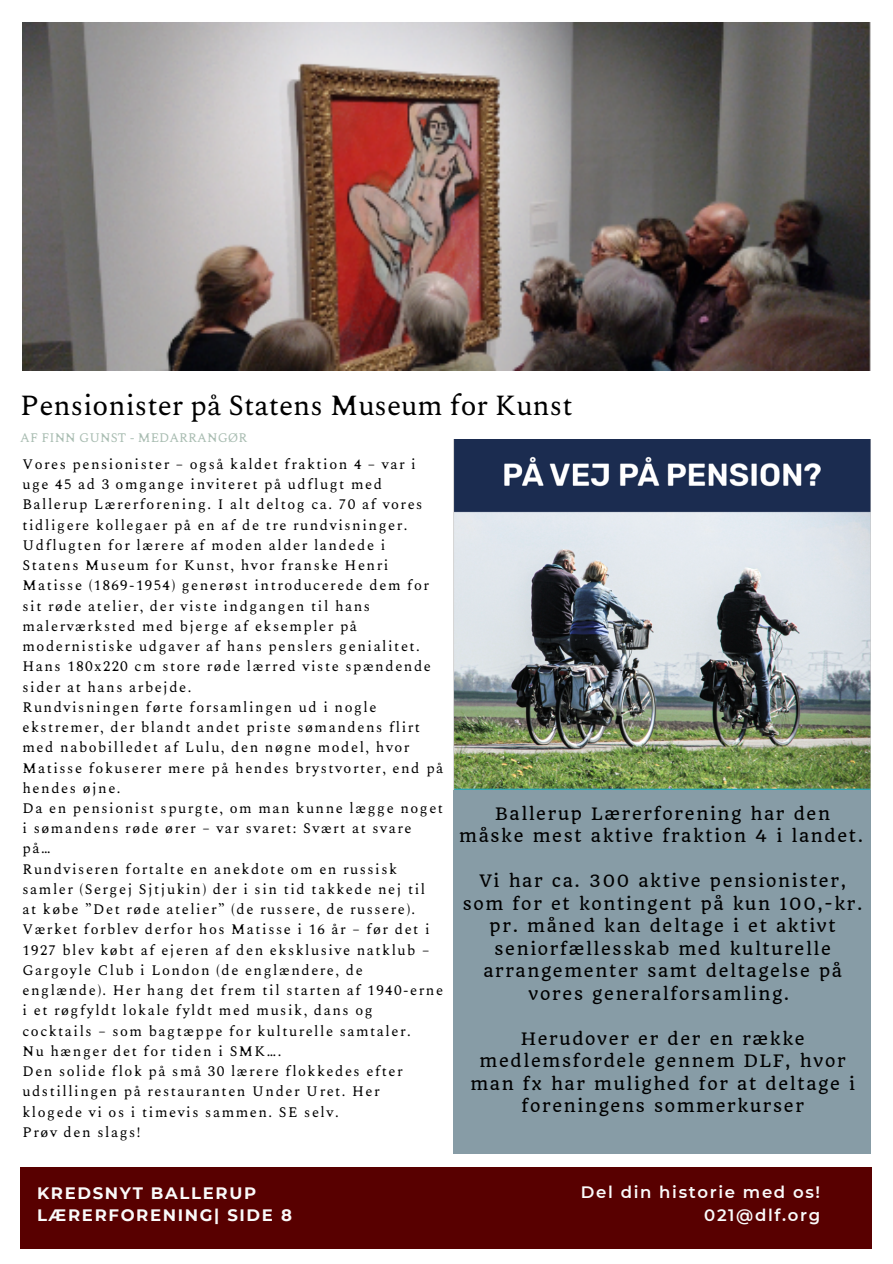
<style>
.page{position:relative;width:893px;height:1264px;background:#fff}
.page>*{position:absolute;margin:0;border:0;box-sizing:border-box;transform-origin:0 0}
.t1{font:30px "Karoll Round";color:#000}
.t2{font:16.65px/22.5px "Quando";letter-spacing:.1em;color:#000;text-align:center}
.t3{font:700 16.5px/22.5px "Montserrat";letter-spacing:.1em;color:#fafafa}
.t4{font:600 16.5px/22.5px "Montserrat";letter-spacing:.1em;color:#fafafa;text-align:right}
.t5{font:15px/20.2px "Karoll Round";letter-spacing:.1em;color:#000}
.t6{font:13.5px "Karoll Round";color:#aabeb3}
</style>
<div class="page">
<div style="left:20px;top:1167px;width:851px;height:81px;background:#580000"></div>
<img style="left:22px;top:23px;width:849px;height:347px">
<div style="left:453px;top:447px;width:417px;height:707px;background:#879ca6"></div>
<img style="left:453px;top:439px;width:417px;height:350px">
<h1 class="t1" style="left:20px;top:386px;width:554px">Pensionister på Statens Museum for Kunst</h1>
<p class="t6" style="left:20px;top:429px;width:229px">AF FINN GUNST - MEDARRANGØR</p>
<p class="t5" style="left:22px;top:454px;width:422px">Vores pensionister – også kaldet fraktion 4 – var i uge 45 ad 3 omgange inviteret på udflugt med Ballerup Lærerforening. I alt deltog ca. 70 af vores tidligere kollegaer på en af de tre rundvisninger.<br>Udflugten for lærere af moden alder landede i Statens Museum for Kunst, hvor franske Henri Matisse (1869-1954) generøst introducerede dem for sit røde atelier, der viste indgangen til hans malerværksted med bjerge af eksempler på modernistiske udgaver af hans penslers genialitet.<br>Hans 180x220 cm store røde lærred viste spændende sider at hans arbejde.<br>Rundvisningen førte forsamlingen ud i nogle ekstremer, der blandt andet priste sømandens flirt med nabobilledet af Lulu, den nøgne model, hvor Matisse fokuserer mere på hendes brystvorter, end på hendes øjne.<br>Da en pensionist spurgte, om man kunne lægge noget i sømandens røde ører – var svaret: Svært at svare på…<br>Rundviseren fortalte en anekdote om en russisk samler (Sergej Sjtjukin) der i sin tid takkede nej til<br>at købe ”Det røde atelier” (de russere, de russere).<br>Værket forblev derfor hos Matisse i 16 år – før det i 1927 blev købt af ejeren af den eksklusive natklub – Gargoyle Club i London (de englændere, de englænde). Her hang det frem til starten af 1940-erne i et røgfyldt lokale fyldt med musik, dans og cocktails – som bagtæppe for kulturelle samtaler.<br>Nu hænger det for tiden i SMK….<br>Den solide flok på små 30 lærere flokkedes efter udstillingen på restauranten Under Uret. Her<br>klogede vi os i timevis sammen. SE selv.<br>Prøv den slags!</p>
<p class="t2" style="left:459px;top:802px;width:405px">Ballerup Lærerforening har den<br>måske mest aktive fraktion 4 i landet.</p>
<p class="t2" style="left:463px;top:870px;width:401px">Vi har ca. 300 aktive pensionister, som for et kontingent på kun 100,-kr. pr. måned kan deltage i et aktivt seniorfællesskab med kulturelle arrangementer samt deltagelse på vores generalforsamling.</p>
<p class="t2" style="left:470px;top:1027px;width:386px">Herudover er der en række medlemsfordele gennem DLF, hvor man fx har mulighed for at deltage i foreningens sommerkurser</p>
<p class="t3" style="left:37px;top:1181px;width:256px">KREDSNYT BALLERUP<br>LÆRERFORENING| SIDE 8</p>
<p class="t4" style="left:580px;top:1180px;width:241px">Del din historie med os!<br>021@dlf.org</p>
</div>
